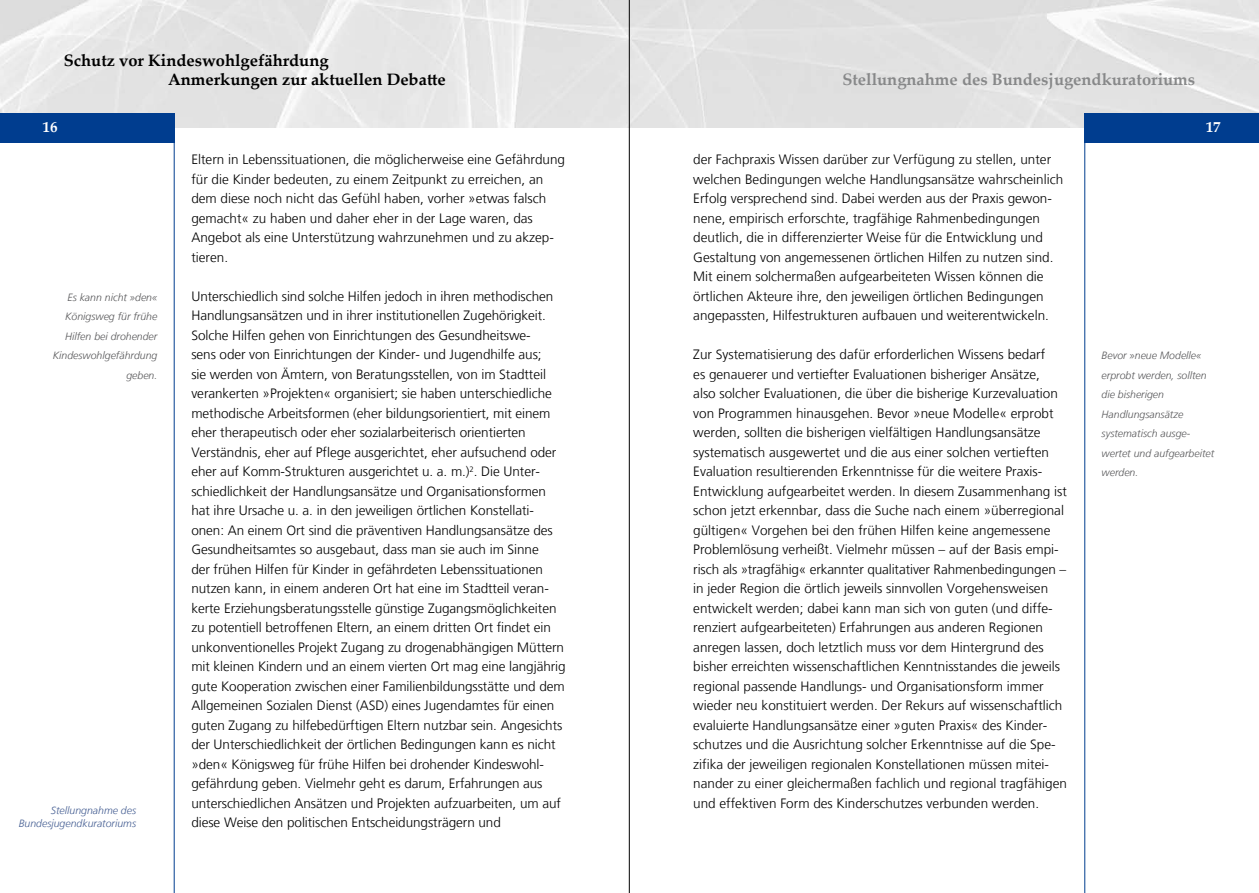
<style>
.page{position:relative;width:1259px;height:893px;background:#fff}
.page>*{position:absolute;margin:0;border:0;box-sizing:border-box;transform-origin:0 0}
.t1{font:700 16.5px/19.5px "Palatino Linotype";color:#000}
.t2{font:700 16.5px "Palatino Linotype";color:#878889}
.t3{font:700 15px "Palatino Linotype";color:#fff}
.t4{font:300 13.5px/19.5px "Frutiger LT";color:#000}
.t5{font:italic 300 10.5px/19.5px "Frutiger LT";color:#58585a;text-align:right}
.t6{font:italic 300 10.5px/13.5px "Frutiger LT";color:#465f93;text-align:right}
</style>
<div class="page">
<img style="left:0;top:0;width:1259px;height:127px">
<hr style="left:174px;top:119px;width:1px;height:774px;background:#003d8f">
<div style="left:0;top:113px;width:174px;height:29px;background:#003d8f"></div>
<hr style="left:1084px;top:118px;width:1px;height:775px;background:#003d8f">
<div style="left:1084px;top:113px;width:175px;height:29px;background:#003d8f"></div>
<hr style="left:629px;top:0;width:1px;height:893px;background:#000">
<p class="t1" style="left:168px;top:50px;width:279px;text-indent:-104px">Schutz vor Kindeswohlgefährdung<br>Anmerkungen zur aktuellen Debatte</p>
<p class="t2" style="left:842px;top:68px;width:354px">Stellungnahme des Bundesjugendkuratoriums</p>
<p class="t3" style="left:43px;top:116px;width:16px">16</p>
<p class="t3" style="left:1205px;top:116px;width:16px">17</p>
<p class="t5" style="left:53px;top:287px;width:106px">Es kann nicht »den«<br>Königsweg für frühe<br>Hilfen bei drohender<br>Kindeswohlgefährdung geben.</p>
<p class="t6" style="left:19px;top:803px;width:119px">Stellungnahme des<br>Bundesjugendkuratoriums</p>
<p class="t4" style="left:191px;top:150px;width:375px">Eltern in Lebenssituationen, die möglicherweise eine Gefährdung für die Kinder bedeuten, zu einem Zeitpunkt zu erreichen, an dem diese noch nicht das Gefühl haben, vorher »etwas falsch gemacht« zu haben und daher eher in der Lage waren, das Angebot als eine Unterstützung wahrzunehmen und zu akzep&shy;tieren.</p>
<p class="t4" style="left:191px;top:286px;width:376px">Unterschiedlich sind solche Hilfen jedoch in ihren methodischen Handlungsansätzen und in ihrer institutionellen Zugehörigkeit.<br>Solche Hilfen gehen von Einrichtungen des Gesundheitswe-<br>sens oder von Einrichtungen der Kinder- und Jugendhilfe aus;<br>sie werden von Ämtern, von Beratungsstellen, von im Stadtteil verankerten »Projekten« organisiert; sie haben unterschiedliche methodische Arbeitsformen (eher bildungsorientiert, mit einem eher therapeutisch oder eher sozialarbeiterisch orientierten Verständnis, eher auf Pflege ausgerichtet, eher aufsuchend oder eher auf Komm-Strukturen ausgerichtet u. a. m.)<sup>2</sup>. Die Unter&shy;schiedlichkeit der Handlungsansätze und Organisationsformen hat ihre Ursache u. a. in den jeweiligen örtlichen Konstellati&shy;onen: An einem Ort sind die präventiven Handlungsansätze des Gesundheitsamtes so ausgebaut, dass man sie auch im Sinne<br>der frühen Hilfen für Kinder in gefährdeten Lebenssituationen nutzen kann, in einem anderen Ort hat eine im Stadtteil veran&shy;kerte Erziehungsberatungsstelle günstige Zugangsmöglichkeiten zu potentiell betroffenen Eltern, an einem dritten Ort findet ein unkonventionelles Projekt Zugang zu drogenabhängigen Müttern mit kleinen Kindern und an einem vierten Ort mag eine langjährig gute Kooperation zwischen einer Familienbildungsstätte und dem Allgemeinen Sozialen Dienst (ASD) eines Jugendamtes für einen guten Zugang zu hilfebedürftigen Eltern nutzbar sein. Angesichts der Unterschiedlichkeit der örtlichen Bedingungen kann es nicht »den« Königsweg für frühe Hilfen bei drohender Kindeswohl&shy;gefährdung geben. Vielmehr geht es darum, Erfahrungen aus unterschiedlichen Ansätzen und Projekten aufzuarbeiten, um auf diese Weise den politischen Entscheidungsträgern und</p>
<p class="t4" style="left:693px;top:150px;width:371px">der Fachpraxis Wissen darüber zur Verfügung zu stellen, unter welchen Bedingungen welche Handlungsansätze wahrscheinlich Erfolg versprechend sind. Dabei werden aus der Praxis gewon&shy;nene, empirisch erforschte, tragfähige Rahmenbedingungen deutlich, die in differenzierter Weise für die Entwicklung und Gestaltung von angemessenen örtlichen Hilfen zu nutzen sind.<br>Mit einem solchermaßen aufgearbeiteten Wissen können die örtlichen Akteure ihre, den jeweiligen örtlichen Bedingungen angepassten, Hilfestrukturen aufbauen und weiterentwickeln.</p>
<p class="t4" style="left:693px;top:345px;width:375px">Zur Systematisierung des dafür erforderlichen Wissens bedarf<br>es genauerer und vertiefter Evaluationen bisheriger Ansätze,<br>also solcher Evaluationen, die über die bisherige Kurzevaluation von Programmen hinausgehen. Bevor »neue Modelle« erprobt werden, sollten die bisherigen vielfältigen Handlungsansätze systematisch ausgewertet und die aus einer solchen vertieften Evaluation resultierenden Erkenntnisse für die weitere Praxis-Entwicklung aufgearbeitet werden. In diesem Zusammenhang ist schon jetzt erkennbar, dass die Suche nach einem »überregional gültigen« Vorgehen bei den frühen Hilfen keine angemessene Problemlösung verheißt. Vielmehr müssen – auf der Basis empi&shy;risch als »tragfähig« erkannter qualitativer Rahmenbedingungen – in jeder Region die örtlich jeweils sinnvollen Vorgehensweisen entwickelt werden; dabei kann man sich von guten (und diffe&shy;renziert aufgearbeiteten) Erfahrungen aus anderen Regionen anregen lassen, doch letztlich muss vor dem Hintergrund des bisher erreichten wissenschaftlichen Kenntnisstandes die jeweils regional passende Handlungs- und Organisationsform immer wieder neu konstituiert werden. Der Rekurs auf wissenschaftlich evaluierte Handlungsansätze einer »guten Praxis« des Kinder&shy;schutzes und die Ausrichtung solcher Erkenntnisse auf die Spe&shy;zifika der jeweiligen regionalen Konstellationen müssen mitei&shy;nander zu einer gleichermaßen fachlich und regional tragfähigen und effektiven Form des Kinderschutzes verbunden werden.</p>
<p class="t5" style="left:1101px;top:346px;width:114px;text-align:left">Bevor »neue Modelle« erprobt werden, sollten die bisherigen<br>Handlungsansätze systematisch ausge&shy;wertet und aufgearbeitet werden.</p>
</div>
